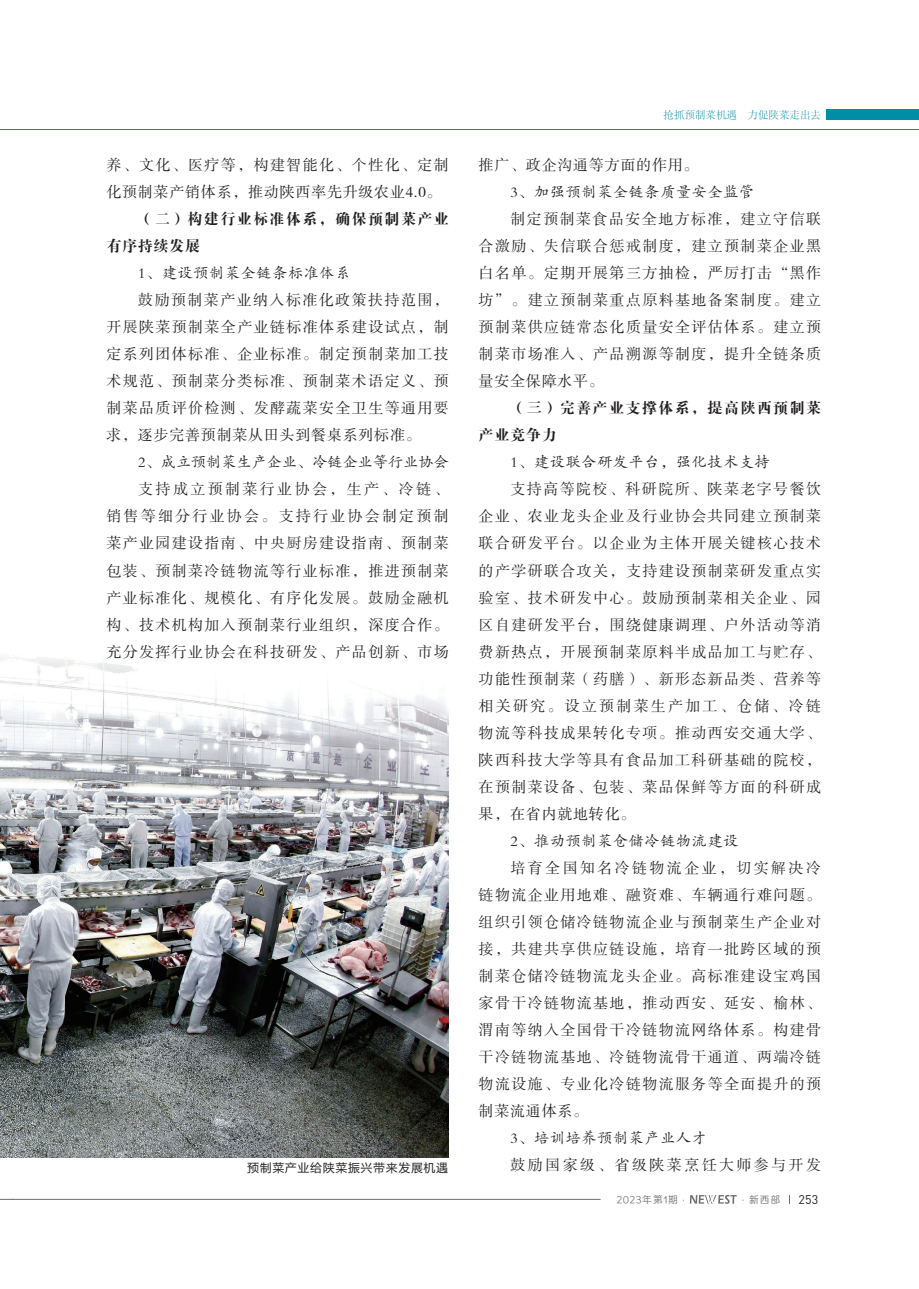
<style>
.page{position:relative;width:919px;height:1289px;background:#fff}
.page>*{position:absolute;margin:0;border:0;box-sizing:border-box;transform-origin:0 0}
.t1{font:15px/27px "FZSSK GBK1 0";letter-spacing:.09em;color:#231f20;text-align:justify}
.t2{font:15px "FZKTK GBK1 0";letter-spacing:.05em;color:#231f20}
.t3{font:15px/27px "FZSSK GBK1 0";letter-spacing:.05em;color:#231f20}
.t4{font:15px/27px "FZDBSK GBK1 0";letter-spacing:.095em;color:#231f20}
.t5{font:15px "FZKTK GBK1 0";letter-spacing:.01em;color:#231f20}
.t6{font:15px "FZSSK GBK1 0";letter-spacing:.16em;color:#231f20}
.t7{font:12.45px "DIN";color:#231f20}
.t8{font:12px "FZLTHK GBK1 0";letter-spacing:.05em;color:#231f20}
.t9{font:10.5px "ST Song";color:#008ea7}
.t10{font:9.75px "Loong Flash Sans GB Regular";letter-spacing:.1em;color:#6c6d70}
</style>
<div class="page">
<svg style="left:0;top:1199px;width:13px;height:1px"></svg>
<svg style="left:0;top:129px;width:13px;height:1px"></svg>
<hr style="left:13px;top:1199px;width:587px;height:1px;background:#6c6d70">
<svg style="left:689px;top:1195px;width:47px;height:8px"></svg>
<hr style="left:13px;top:129px;width:905px;height:1px;background:#008ea7">
<div style="left:826px;top:110px;width:92px;height:10px;background:#008ea7"></div>
<img style="left:0;top:657px;width:449px;height:500px">
<p class="t3" style="left:106px;top:152px;width:344px">养、文化、医疗等，构建智能化、个性化、定制化预制菜产销体系，推动陕西率先升级农业4.0。</p>
<p class="t4" style="left:106px;top:206px;width:344px;text-indent:32px">（二）构建行业标准体系，确保预制菜产业有序持续发展</p>
<p class="t2" style="left:138px;top:265px;width:214px">1、建设预制菜全链条标准体系</p>
<p class="t1" style="left:106px;top:287px;width:344px;text-indent:32px">鼓励预制菜产业纳入标准化政策扶持范围，开展陕菜预制菜全产业链标准体系建设试点，制定系列团体标准、企业标准。制定预制菜加工技术规范、预制菜分类标准、预制菜术语定义、预制菜品质评价检测、发酵蔬菜安全卫生等通用要求，逐步完善预制菜从田头到餐桌系列标准。</p>
<p class="t5" style="left:138px;top:454px;width:312px">2、成立预制菜生产企业、冷链企业等行业协会</p>
<p class="t1" style="left:106px;top:476px;width:344px;text-indent:32px">支持成立预制菜行业协会，生产、冷链、销售等细分行业协会。支持行业协会制定预制菜产业园建设指南、中央厨房建设指南、预制菜包装、预制菜冷链物流等行业标准，推进预制菜产业标准化、规模化、有序化发展。鼓励金融机构、技术机构加入预制菜行业组织，深度合作。充分发挥行业协会在科技研发、产品创新、市场</p>
<p class="t9" style="left:663px;top:108px;width:159px">抢抓预制菜机遇　力促陕菜走出去</p>
<p class="t3" style="left:478px;top:152px;width:221px">推广、政企沟通等方面的作用。</p>
<p class="t2" style="left:510px;top:184px;width:245px">3、加强预制菜全链条质量安全监管</p>
<p class="t1" style="left:478px;top:206px;width:344px;text-indent:32px">制定预制菜食品安全地方标准，建立守信联合激励、失信联合惩戒制度，建立预制菜企业黑白名单。定期开展第三方抽检，严厉打击“黑作坊”。建立预制菜重点原料基地备案制度。建立预制菜供应链常态化质量安全评估体系。建立预制菜市场准入、产品溯源等制度，提升全链条质量安全保障水平。</p>
<p class="t4" style="left:478px;top:395px;width:344px;text-indent:32px">（三）完善产业支撑体系，提高陕西预制菜产业竞争力</p>
<p class="t2" style="left:510px;top:454px;width:261px">1、建设联合研发平台，强化技术支持</p>
<p class="t1" style="left:478px;top:476px;width:344px;text-indent:32px">支持高等院校、科研院所、陕菜老字号餐饮企业、农业龙头企业及行业协会共同建立预制菜联合研发平台。以企业为主体开展关键核心技术的产学研联合攻关，支持建设预制菜研发重点实验室、技术研发中心。鼓励预制菜相关企业、园区自建研发平台，围绕健康调理、户外活动等消费新热点，开展预制菜原料半成品加工与贮存、功能性预制菜（药膳）、新形态新品类、营养等相关研究。设立预制菜生产加工、仓储、冷链物流等科技成果转化专项。推动西安交通大学、陕西科技大学等具有食品加工科研基础的院校，在预制菜设备、包装、菜品保鲜等方面的科研成果，在省内就地转化。</p>
<p class="t2" style="left:510px;top:832px;width:229px">2、推动预制菜仓储冷链物流建设</p>
<p class="t1" style="left:478px;top:854px;width:344px;text-indent:32px">培育全国知名冷链物流企业，切实解决冷链物流企业用地难、融资难、车辆通行难问题。组织引领仓储冷链物流企业与预制菜生产企业对接，共建共享供应链设施，培育一批跨区域的预制菜仓储冷链物流龙头企业。高标准建设宝鸡国家骨干冷链物流基地，推动西安、延安、榆林、渭南等纳入全国骨干冷链物流网络体系。构建骨干冷链物流基地、冷链物流骨干通道、两端冷链物流设施、专业化冷链物流服务等全面提升的预制菜流通体系。</p>
<p class="t2" style="left:510px;top:1129px;width:198px">3、培训培养预制菜产业人才</p>
<p class="t8" style="left:247px;top:1161px;width:203px">预制菜产业给陕菜振兴带来发展机遇</p>
<p class="t6" style="left:510px;top:1156px;width:312px">鼓励国家级、省级陕菜烹饪大师参与开发</p>
<p class="t10" style="left:617px;top:1194px;width:165px">2023年第1期·　　　　 ·新西部</p>
<p class="t7" style="left:798px;top:1191px;width:21px">253</p>
</div>
